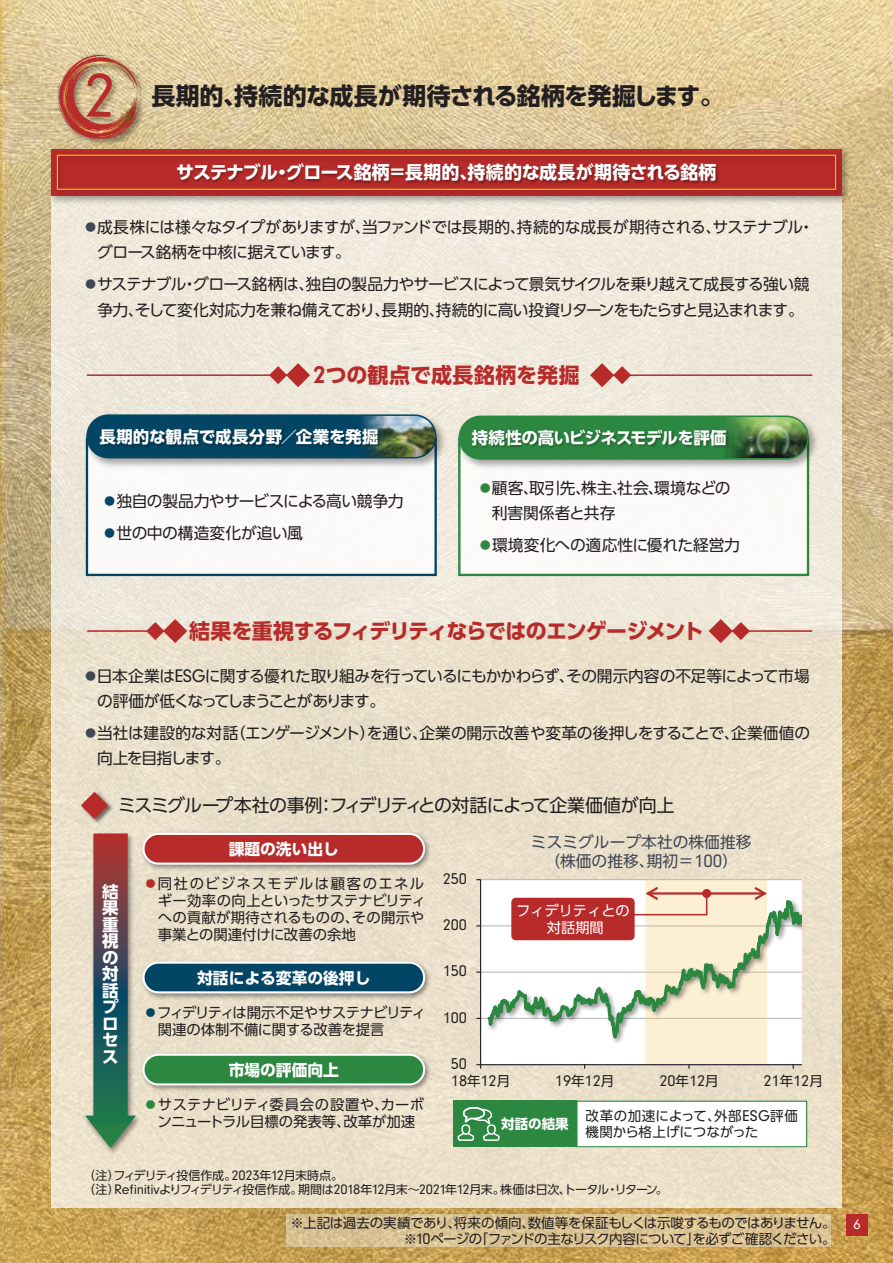
<style>
.page{position:relative;width:893px;height:1263px;background:#fff}
.page>*{position:absolute;margin:0;border:0;box-sizing:border-box;transform-origin:0 0}
.t1{font:64.8px "Neuzeit Gro";color:#b72b2a}
.t2{font:700 24px "UD Shin Go Pro";letter-spacing:-.025em;color:#231f20}
.t3{font:700 21px "UD Shin Go Pro";letter-spacing:-.055em;color:#b72b2a}
.t4{font:700 21px "UD Shin Go Pro";letter-spacing:.015em;color:#b72b2a}
.t5{font:18px "UD Shin Go Pro";letter-spacing:-.055em;color:#231f20}
.t6{font:700 18px "UD Shin Go Pro";letter-spacing:-.025em;color:#fff}
.t7{font:700 16.5px/16.5px "UD Shin Go Pro";letter-spacing:-.015em;color:#fff;text-align:justify}
.t8{font:700 16.5px "UD Shin Go Pro";letter-spacing:.01em;color:#fff}
.t9{font:16.2px "Neuzeit Gro";color:#231f20}
.t10{font:15.75px/25.5px "UD Shin Go Pro";letter-spacing:-.035em;color:#231f20}
.t11{font:15.75px/25.5px "UD Shin Go Pro";letter-spacing:-.01em;color:#231f20}
.t12{font:15.75px/18.9px "UD Shin Go Pro";color:#404855;text-align:center}
.t13{font:700 15.75px "UD Shin Go Pro";color:#fff}
.t14{font:15.75px "UD Shin Go Pro";letter-spacing:-.015em;color:#231f20}
.t15{font:14.4px/17px "UD Shin Go Pro";letter-spacing:-.005em;color:#231f20;text-align:justify}
.t16{font:14.4px/17px "UD Shin Go Pro";letter-spacing:-.025em;color:#231f20}
.t17{font:14.25px/17.1px "UD Shin Go Pro";color:#fff;text-align:center}
.t18{font:13.5px/16.2px "UD Shin Go Pro";letter-spacing:-.03em;color:#231f20}
.t19{font:13.5px/16.2px "UD Shin Go Pro";letter-spacing:.01em;color:#231f20}
.t20{font:700 13.5px "UD Shin Go Pro";color:#fff}
.t21{font:12px/14.4px "UD Shin Go Pro";letter-spacing:-.055em;color:#231f20}
.s1{color:#404855}
.s2{font-family:"Neuzeit Gro";font-size:25.2px}
.s3{color:#034564}
.s4{color:#2c8740}
.s5{font-family:"Neuzeit Gro";font-size:18.9px}
.s6{color:#b72b2a}
.s7{font-family:"UD Shin Go Pro";font-size:13.5px}
.s8{font-family:"Neuzeit Gro";font-size:16.2px}
.s9{font-family:"Neuzeit Gro";font-size:14.4px}
.s10{font-family:"Neuzeit Gro";font-size:14.4px;color:#fff}
</style>
<div class="page">
<img style="left:0;top:0;width:893px;height:1263px">
<svg style="left:549px;top:208px;width:293px;height:999px;background:#ece3d0"></svg>
<img style="left:0;top:55px;width:549px;height:1164px">
<img style="left:54px;top:50px;width:97px;height:93px">
<img style="left:58px;top:54px;width:81px;height:85px">
<img style="left:45px;top:143px;width:809px;height:65px">
<div style="left:51px;top:149px;width:791px;height:47px;background:#b72b2a"></div>
<img style="left:53px;top:150px;width:792px;height:49px">
<div style="left:57px;top:155px;width:779px;height:35px;border:1px solid #fbbf12"></div>
<img style="left:175px;top:162px;width:545px;height:28px">
<hr style="left:87px;top:630px;width:85px;height:2px;background:#b72b2a">
<hr style="left:723px;top:630px;width:89px;height:2px;background:#b72b2a">
<svg style="left:146px;top:619px;width:41px;height:24px"></svg>
<svg style="left:709px;top:619px;width:41px;height:24px"></svg>
<hr style="left:87px;top:374px;width:217px;height:2px;background:#ad3535">
<hr style="left:591px;top:374px;width:221px;height:2px;background:#ad3535">
<svg style="left:269px;top:363px;width:41px;height:24px"></svg>
<svg style="left:590px;top:363px;width:41px;height:24px"></svg>
<div style="left:459px;top:439px;width:349px;height:136px;background:#fcfaf7"></div>
<div style="left:458px;top:438px;width:351px;height:138px;border:2px solid #2c8740"></div>
<div style="left:87px;top:439px;width:349px;height:136px;background:#fbfaf7"></div>
<div style="left:86px;top:438px;width:351px;height:138px;border:2px solid #034564"></div>
<img style="left:81px;top:397px;width:380px;height:114px">
<img style="left:87px;top:415px;width:349px;height:43px">
<div style="left:86px;top:414px;width:350px;height:44px;border:2px solid #034564;border-radius:21px"></div>
<img style="left:98px;top:427px;width:285px;height:26px">
<img style="left:454px;top:397px;width:393px;height:83px">
<img style="left:459px;top:416px;width:349px;height:43px">
<div style="left:459px;top:416px;width:350px;height:44px;border:2px solid #2c8740;border-radius:21px"></div>
<img style="left:470px;top:428px;width:261px;height:26px">
<img style="left:79px;top:790px;width:35px;height:35px">
<svg style="left:81px;top:792px;width:27px;height:27px"></svg>
<hr style="left:481px;top:1018px;width:321px;height:1px;background:#b9bdc4">
<hr style="left:481px;top:971px;width:321px;height:2px;background:#b9bdc4">
<hr style="left:481px;top:925px;width:321px;height:1px;background:#b9bdc4">
<hr style="left:481px;top:879px;width:321px;height:1px;background:#b9bdc4">
<hr style="left:480px;top:880px;width:1px;height:185px;background:#23242c">
<hr style="left:481px;top:1064px;width:321px;height:1px;background:#23242c">
<svg style="left:476px;top:1064px;width:5px;height:5px"></svg>
<svg style="left:486px;top:879px;width:316px;height:186px"></svg>
<div style="left:511px;top:898px;width:124px;height:42px;background:#b72b2a;border-radius:4px"></div>
<img style="left:138px;top:828px;width:296px;height:45px">
<div style="left:143px;top:834px;width:281px;height:30px;background:#b72b2a;border-radius:15px"></div>
<div style="left:142px;top:833px;width:283px;height:32px;border:2px solid #fff;border-radius:15px"></div>
<img style="left:145px;top:957px;width:289px;height:45px">
<div style="left:143px;top:963px;width:281px;height:29px;background:#034564;border-radius:15px"></div>
<div style="left:142px;top:961px;width:283px;height:32px;border:2px solid #fff;border-radius:15px"></div>
<img style="left:145px;top:1049px;width:289px;height:45px">
<div style="left:143px;top:1055px;width:281px;height:29px;background:#2c8740;border-radius:15px"></div>
<div style="left:142px;top:1054px;width:283px;height:31px;border:2px solid #fff;border-radius:15px"></div>
<img style="left:81px;top:829px;width:64px;height:328px">
<svg style="left:85px;top:833px;width:51px;height:315px;background:#767c74"></svg>
<hr style="left:648px;top:892px;width:117px;height:2px;background:#b72b2a">
<svg style="left:753px;top:885px;width:16px;height:17px"></svg>
<svg style="left:630px;top:885px;width:78px;height:31px"></svg>
<div style="left:702px;top:889px;width:9px;height:9px;background:#b72b2a;border-radius:50%"></div>
<div style="left:577px;top:1100px;width:229px;height:47px;background:#fff"></div>
<div style="left:576px;top:1100px;width:231px;height:47px;border:1px solid #2c8740"></div>
<div style="left:454px;top:1100px;width:123px;height:47px;background:#2c8740"></div>
<svg style="left:457px;top:1107px;width:43px;height:34px"></svg>
<div style="left:846px;top:1214px;width:22px;height:21px;background:#b72b2a"></div>
<svg style="left:287px;top:1214px;width:544px;height:33px;background:#dac293"></svg>
<h1 class="t1" style="left:83px;top:60px;width:34px">2</h1>
<h2 class="t2" style="left:151px;top:76px;width:574px">長期的、持続的な成長が期待される銘柄を発掘します。</h2>
<p class="t6" style="left:176px;top:158px;width:542px">サステナブル・グロース銘柄＝長期的、持続的な成長が期待される銘柄</p>
<p class="t10" style="left:97px;top:214px;width:719px;text-indent:-14px"><span class="s1">●</span>成長株には様々なタイプがありますが、当ファンドでは長期的、持続的な成長が期待される、サステナブル・グロース銘柄を中核に据えています。</p>
<p class="t10" style="left:83px;top:271px;width:728px;text-align:center"><span class="s1">●</span>サステナブル・グロース銘柄は、独自の製品力やサービスによって景気サイクルを乗り越えて成長する強い競争力、そして変化対応力を兼ね備えており、長期的、持続的に高い投資リターンをもたらすと見込まれます。</p>
<h3 class="t4" style="left:313px;top:358px;width:268px"><span class="s2">2</span>つの観点で成長銘柄を発掘</h3>
<p class="t8" style="left:100px;top:423px;width:281px">長期的な観点で成長分野／企業を発掘</p>
<p class="t7" style="left:472px;top:429px;width:256px">持続性の高いビジネスモデルを評価</p>
<p class="t10" style="left:102px;top:488px;width:303px"><span class="s3">●</span>独自の製品力やサービスによる高い競争力</p>
<p class="t14" style="left:102px;top:520px;width:203px"><span class="s3">●</span>世の中の構造変化が追い風</p>
<p class="t11" style="left:492px;top:475px;width:240px;text-indent:-15px"><span class="s4">●</span>顧客､取引先､株主､社会､環境などの利害関係者と共存</p>
<p class="t11" style="left:477px;top:532px;width:264px"><span class="s4">●</span>環境変化への適応性に優れた経営力</p>
<h3 class="t3" style="left:189px;top:614px;width:516px">結果を重視するフィデリティならではのエンゲージメント</h3>
<p class="t10" style="left:97px;top:662px;width:714px;text-indent:-14px"><span class="s1">●</span>日本企業は<span class="s5">ESG</span>に関する優れた取り組みを行っているにもかかわらず、その開示内容の不足等によって市場の評価が低くなってしまうことがあります。</p>
<p class="t10" style="left:97px;top:720px;width:714px;text-indent:-14px"><span class="s1">●</span>当社は建設的な対話（エンゲージメント）を通じ、企業の開示改善や変革の後押しをすることで、企業価値の向上を目指します。</p>
<p class="t5" style="left:118px;top:790px;width:558px">ミスミグループ本社の事例：フィデリティとの対話によって企業価値が向上</p>
<p class="t7" style="left:102px;top:883px;width:18px">結果重視の対話プロセス</p>
<p class="t13" style="left:229px;top:836px;width:112px">課題の洗い出し</p>
<p class="t15" style="left:158px;top:875px;width:269px;text-indent:-14px"><span class="s6">●</span>同社のビジネスモデルは顧客のエネルギー効率の向上といったサステナビリティへの貢献が期待されるものの、その開示や事業との関連付けに改善の余地</p>
<p class="t13" style="left:197px;top:965px;width:175px">対話による変革の後押し</p>
<p class="t16" style="left:158px;top:1003px;width:269px;text-indent:-14px"><span class="s3">●</span>フィデリティは開示不足やサステナビリティ関連の体制不備に関する改善を提言</p>
<p class="t13" style="left:229px;top:1057px;width:112px">市場の評価向上</p>
<p class="t15" style="left:143px;top:1095px;width:282px;text-align:center"><span class="s4">●</span>サステナビリティ委員会の設置や、カーボンニュートラル目標の発表等、改革が加速</p>
<p class="t9" style="left:443px;top:870px;width:26px">250</p>
<p class="t9" style="left:443px;top:916px;width:26px">200</p>
<p class="t9" style="left:443px;top:962px;width:26px">150</p>
<p class="t9" style="left:443px;top:1009px;width:26px">100</p>
<p class="t9" style="left:451px;top:1055px;width:18px">50</p>
<p class="t12" style="left:531px;top:832px;width:222px">ミスミグループ本社の株価推移（株価の推移、期初＝<span class="s5">100</span>）</p>
<p class="t17" style="left:516px;top:901px;width:115px">フィデリティとの対話期間</p>
<p class="t9" style="left:451px;top:1072px;width:61px">18<span class="s7">年</span>12<span class="s7">月</span></p>
<p class="t9" style="left:555px;top:1072px;width:61px">19<span class="s7">年</span>12<span class="s7">月</span></p>
<p class="t9" style="left:659px;top:1072px;width:61px">20<span class="s7">年</span>12<span class="s7">月</span></p>
<p class="t9" style="left:763px;top:1072px;width:61px">21<span class="s7">年</span>12<span class="s7">月</span></p>
<p class="t20" style="left:501px;top:1113px;width:69px">対話の結果</p>
<p class="t19" style="left:586px;top:1107px;width:214px">改革の加速によって、外部<span class="s8">ESG</span>評価機関から格上げにつながった</p>
<p class="t21" style="left:83px;top:1168px;width:586px">（注）フィデリティ投信作成。<span class="s9">2023</span>年<span class="s9">12</span>月末時点。<br>（注）<span class="s9">Refinitiv</span>よりフィデリティ投信作成。期間は<span class="s9">2018</span>年<span class="s9">12</span>月末～<span class="s9">2021</span>年<span class="s9">12</span>月末。株価は日次、トータル・リターン。</p>
<p class="t18" style="left:404px;top:1214px;width:458px;text-indent:-113px">※上記は過去の実績であり、将来の傾向、数値等を保証もしくは示唆するものではありません。 <span class="s10">6 </span>※<span class="s8">10</span>ページの「ファンドの主なリスク内容について」を必ずご確認ください。</p>
</div>
